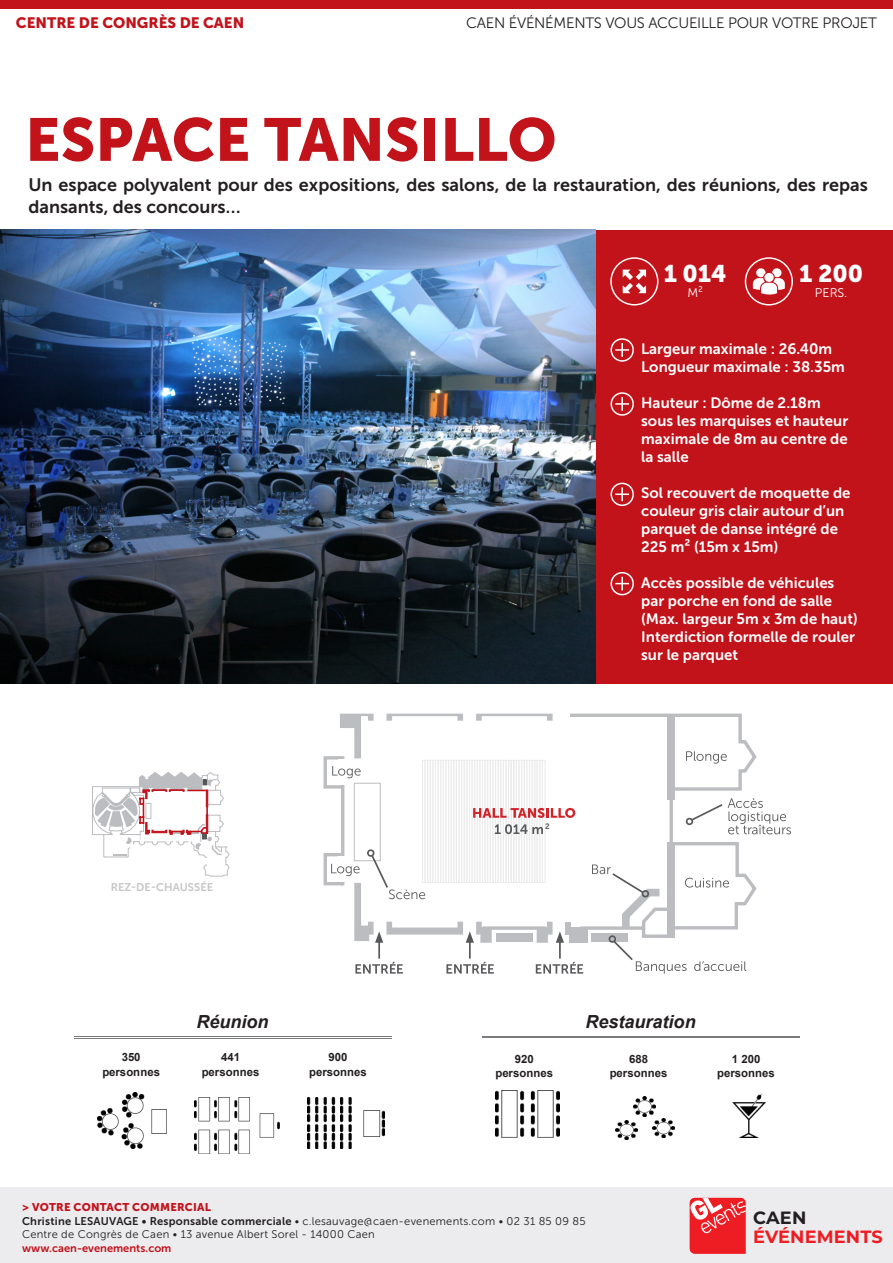
<style>
.page{position:relative;width:893px;height:1263px;background:#fff}
.page>*{position:absolute;margin:0;border:0;box-sizing:border-box;transform-origin:0 0}
.t1{font:60px "Museo Sans 900";color:#c2121a}
.t2{font:24px "Museo Sans 900";color:#fff}
.t3{font:18px/21.6px "Museo Sans 700";color:#231f20}
.t4{font:italic 700 18px "Arial";color:#231f20}
.t5{font:700 17.7px "Montserrat";letter-spacing:.01em;color:#ee1d23}
.t6{font:700 17.7px "Montserrat";color:#231f20}
.t7{font:15px/18px "Museo Sans 700";color:#fff}
.t8{font:15px "Museo Sans 300";letter-spacing:-.02em;color:#231f20}
.t9{font:15px "Museo Sans 900";color:#c2121a}
.t10{font:12.6px "Museo Sans 300";color:#fff}
.t11{font:700 11.4px/14.2px "Arial";letter-spacing:-.005em;color:#231f20;text-align:center}
.t12{font:11.1px/13.4px "Museo Sans 300";letter-spacing:.02em;color:#231f20}
.t13{font:11.1px "Museo Sans 900";letter-spacing:.02em;color:#c2121a}
.t14{font:11.1px "Museo Sans 700";color:#c2121a}
.t15{font:11.1px "Museo Sans 700";color:#c6c6c6}
.t16{font:7.95px "Museo Sans 700";color:#57585a}
.s1{font-family:"Museo Sans 700"}
</style>
<div class="page">
<div style="left:0;top:1188px;width:893px;height:75px;background:#ececee"></div>
<div style="left:0;top:0;width:893px;height:9px;background:#c2121a"></div>
<svg style="left:690px;top:1198px;width:55px;height:55px;background:#f04247"></svg>
<div style="left:596px;top:230px;width:297px;height:454px;background:#c2121a"></div>
<div style="left:610px;top:338px;width:24px;height:24px;border:2px solid #fff;border-radius:50%"></div>
<svg style="left:615px;top:343px;width:14px;height:14px"></svg>
<div style="left:610px;top:392px;width:24px;height:24px;border:2px solid #fff;border-radius:50%"></div>
<svg style="left:615px;top:397px;width:14px;height:14px"></svg>
<div style="left:610px;top:483px;width:24px;height:23px;border:2px solid #fff;border-radius:50%"></div>
<svg style="left:615px;top:487px;width:14px;height:14px"></svg>
<div style="left:610px;top:572px;width:24px;height:23px;border:2px solid #fff;border-radius:50%"></div>
<svg style="left:615px;top:577px;width:14px;height:13px"></svg>
<div style="left:610px;top:257px;width:48px;height:48px;border:1px solid #fff;border-radius:50%"></div>
<svg style="left:623px;top:270px;width:23px;height:23px"></svg>
<svg style="left:92px;top:772px;width:138px;height:105px"></svg>
<img style="left:0;top:230px;width:596px;height:454px">
<img style="left:195px;top:1098px;width:84px;height:55px">
<img style="left:308px;top:1098px;width:76px;height:51px">
<img style="left:97px;top:1092px;width:69px;height:57px">
<hr style="left:74px;top:1038px;width:317px;height:1px;background:#787a7d">
<hr style="left:74px;top:1036px;width:317px;height:1px;background:#787a7d">
<img style="left:633px;top:1097px;width:23px;height:19px">
<img style="left:652px;top:1118px;width:23px;height:19px">
<img style="left:495px;top:1090px;width:64px;height:47px">
<img style="left:615px;top:1121px;width:22px;height:19px">
<img style="left:732px;top:1093px;width:33px;height:44px">
<hr style="left:482px;top:1037px;width:317px;height:1px;background:#787a7d">
<hr style="left:482px;top:1036px;width:317px;height:1px;background:#787a7d">
<div style="left:745px;top:257px;width:48px;height:48px;border:1px solid #fff;border-radius:50%"></div>
<svg style="left:753px;top:268px;width:32px;height:27px"></svg>
<svg style="left:759px;top:800px;width:32px;height:34px"></svg>
<svg style="left:479px;top:713px;width:280px;height:226px"></svg>
<div style="left:667px;top:715px;width:8px;height:85px;background:#bcbdc0"></div>
<div style="left:667px;top:842px;width:8px;height:96px;background:#bcbdc0"></div>
<div style="left:591px;top:934px;width:36px;height:8px;background:#bcbdc0"></div>
<div style="left:569px;top:927px;width:18px;height:16px;background:#bcbdc0"></div>
<div style="left:686px;top:818px;width:7px;height:7px;border:2px solid #57585a;border-radius:50%"></div>
<svg style="left:592px;top:864px;width:154px;height:109px"></svg>
<svg style="left:323px;top:714px;width:260px;height:259px"></svg>
<p class="t9" style="left:16px;top:14px;width:230px">CENTRE DE CONGRÈS DE CAEN</p>
<p class="t8" style="left:466px;top:15px;width:412px">CAEN ÉVÉNÉMENTS VOUS ACCUEILLE POUR VOTRE PROJET</p>
<p class="t1" style="left:25px;top:106px;width:533px">ESPACE TANSILLO</p>
<p class="t3" style="left:28px;top:174px;width:841px">Un espace polyvalent pour des expositions, des salons, de la restauration, des réunions, des repas dansants, des concours…</p>
<p class="t2" style="left:664px;top:260px;width:64px">1 014</p>
<p class="t10" style="left:687px;top:286px;width:17px">M²</p>
<p class="t2" style="left:799px;top:260px;width:65px">1 200</p>
<p class="t10" style="left:815px;top:286px;width:34px">PERS.</p>
<p class="t15" style="left:111px;top:881px;width:104px">REZ-DE-CHAUSSÉE</p>
<p class="t4" style="left:197px;top:1010px;width:73px">Réunion</p>
<p class="t11" style="left:102px;top:1050px;width:59px">350 personnes</p>
<p class="t11" style="left:202px;top:1050px;width:59px">441 personnes</p>
<p class="t11" style="left:309px;top:1050px;width:59px">900 personnes</p>
<p class="t16" style="left:545px;top:822px;width:6px">2</p>
<p class="t7" style="left:641px;top:339px;width:205px">Largeur maximale : 26.40m<br>Longueur maximale : 38.35m</p>
<p class="t7" style="left:641px;top:393px;width:209px">Hauteur : Dôme de 2.18m sous les marquises et hauteur maximale de 8m au centre de la salle</p>
<p class="t7" style="left:641px;top:483px;width:211px">Sol recouvert de moquette de couleur gris clair autour d’un parquet de danse intégré de<br>225 m² (15m x 15m)</p>
<p class="t7" style="left:641px;top:573px;width:218px">Accès possible de véhicules par porche en fond de salle (Max. largeur 5m x 3m de haut)<br>Interdiction formelle de rouler sur le parquet</p>
<p class="t4" style="left:586px;top:1010px;width:112px">Restauration</p>
<p class="t11" style="left:495px;top:1052px;width:59px">920 personnes</p>
<p class="t11" style="left:610px;top:1052px;width:59px">688 personnes</p>
<p class="t11" style="left:717px;top:1052px;width:59px">1 200 personnes</p>
<p class="t13" style="left:22px;top:1201px;width:191px">&gt; VOTRE CONTACT COMMERCIAL</p>
<p class="t12" style="left:22px;top:1214px;width:565px"><span class="s1">Christine LESAUVAGE • Responsable commerciale</span> • c.lesauvage@caen-evenements.com • 02 31 85 09 85<br>Centre de Congrès de Caen • 13 avenue Albert Sorel - 14000 Caen</p>
<p class="t14" style="left:22px;top:1241px;width:151px">www.caen-evenements.com</p>
<p class="t11" style="left:107px;top:1219px;width:20px">920</p>
<p class="t11" style="left:221px;top:1219px;width:20px">688</p>
<p class="t11" style="left:324px;top:1219px;width:30px">1 200</p>
<p class="t6" style="left:753px;top:1204px;width:55px">CAEN</p>
<p class="t5" style="left:753px;top:1224px;width:131px">ÉVÉNEMENTS</p>
</div>
